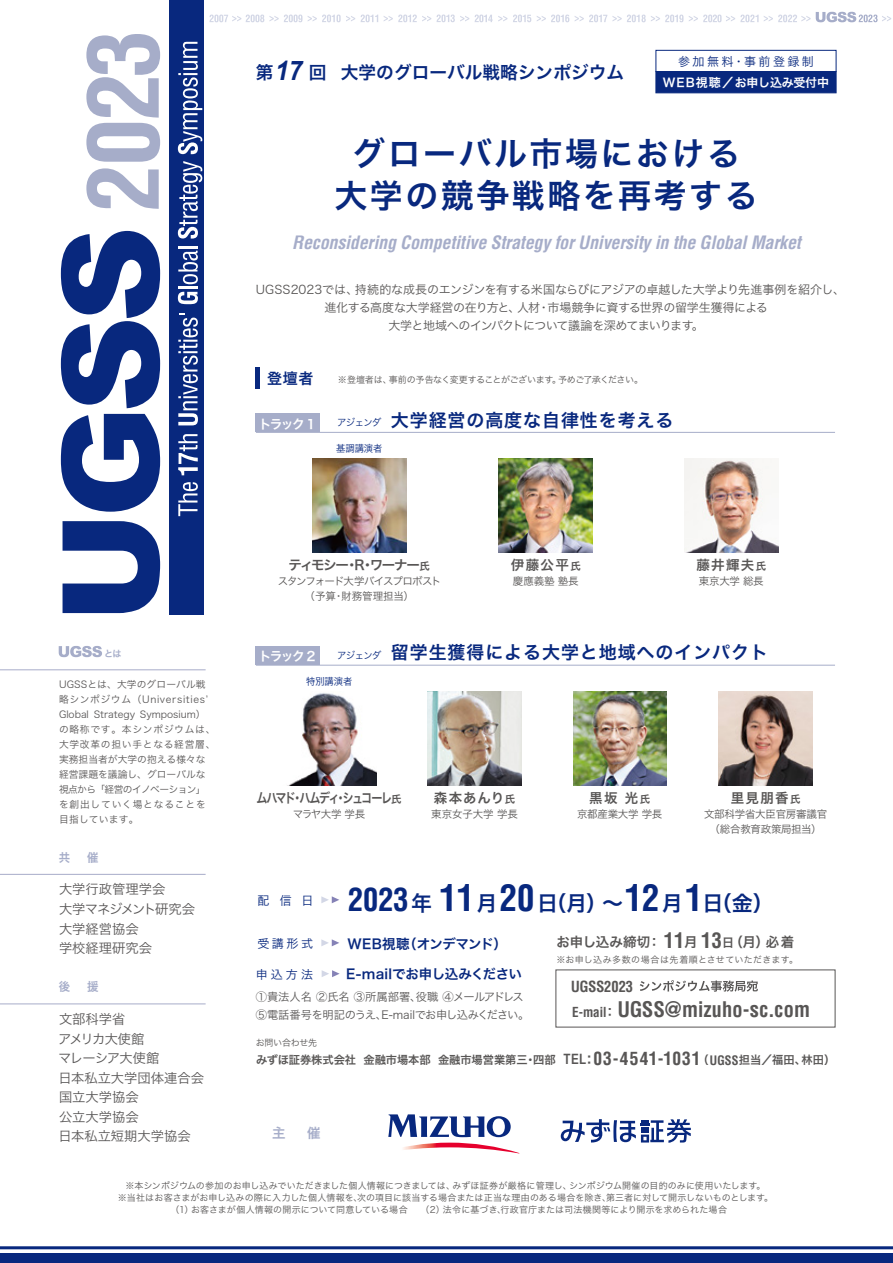
<style>
.page{position:relative;width:893px;height:1263px;background:#fff}
.page>*{position:absolute;margin:0;border:0;box-sizing:border-box;transform-origin:0 0}
.t1{font:33px/42px "Hira Kaku Pro W6";letter-spacing:.075em;color:#08287e;text-align:center}
.t2{font:700 condensed 21px "Helvetica";letter-spacing:.01em;color:#585655}
.t3{font:21px "Hira Kaku Pro W6";color:#08287e}
.t4{font:italic 700 condensed 18px "Helvetica";letter-spacing:-.01em;color:#a6adc9}
.t5{font:18px "Hira Kaku Pro W6";letter-spacing:.05em;color:#08287e}
.t6{font:17.7px "Hira Kaku Pro W6";color:#08287e}
.t7{font:700 condensed 15px "Helvetica";color:#585655}
.t8{font:15px "Hira Kaku Pro W6";color:#08287e}
.t9{font:13.5px "Hira Kaku Pro W6";letter-spacing:-.015em;color:#585655}
.t10{font:13.5px "Hira Kaku Pro W6";letter-spacing:-.02em;color:#08287e}
.t11{font:13.5px "Hira Kaku Pro W6";letter-spacing:-.13em;color:#585655;scale:.82 1}
.t12{font:13.5px "Hira Kaku Pro W6";letter-spacing:-.105em;color:#585655}
.t13{font:13.5px "Hira Kaku Pro W6";color:#a6adc9}
.t14{font:13.35px/19.5px "Hira Kaku Pro W3";color:#595757}
.t15{font:12.75px "Hira Kaku Pro W6";letter-spacing:-.125em;color:#fff}
.t16{font:12px "Hira Kaku Pro W3";letter-spacing:-.025em;color:#585655}
.t17{font:12px "Hira Kaku Pro W3";letter-spacing:-.06em;color:#585655}
.t18{font:12px "Hira Kaku Pro W3";letter-spacing:.215em;color:#08287e}
.t19{font:12px "Hira Kaku Pro W6";letter-spacing:-.02em;color:#fff}
.t20{font:12px "Hira Kaku Pro W6";color:#a6adc9;scale:.95 1}
.t21{font:11.25px "Hira Kaku Pro W6";letter-spacing:-.005em;color:#585655}
.t22{font:11.25px/18px "Hira Kaku Pro W3";letter-spacing:-.03em;color:#585655}
.t23{font:10.5px/15px "Hira Kaku Pro W3";letter-spacing:-.025em;color:#585655;text-align:center}
.t24{font:10.5px/15px "Hira Kaku Pro W3";letter-spacing:-.065em;color:#585655;text-align:center}
.t25{font:9.75px/15px "Hira Kaku Pro N W3";letter-spacing:.01em;color:#595757}
.t26{font:9.75px "Hira Kaku Pro W3";color:#08287e;scale:.95 1}
.t27{font:9px "Hira Kaku Pro W3";letter-spacing:.005em;color:#585655}
.t28{font:9px "Hira Kaku Pro W3";letter-spacing:-.045em;color:#585655}
.t29{font:9px "Hira Kaku Pro W3";letter-spacing:.04em;color:#585655}
.t30{font:9px "Hira Kaku Pro W3";letter-spacing:-.025em;color:#585655}
.t31{font:9px "Hira Kaku Pro N W6";color:#a6adc9}
.s1{font-family:"Arial Narrow";font-weight:700;font-style:italic;font-size:27px}
.s2{font-family:"Hira Kaku Pro W3";font-size:9.75px}
.s3{font-size:10.5px}
.s4{font-family:"Helvetica";font-weight:700;font-stretch:condensed;font-size:31.5px}
.s5{font-family:"Helvetica";font-weight:700;font-stretch:condensed;font-size:36px}
.s6{font-family:"Helvetica";font-weight:700;font-stretch:condensed;font-size:21px}
.s7{font-size:12px}
.s8{font-size:13.5px}
.s9{font-family:"Hira Kaku Pro W6";font-weight:400;font-stretch:normal;font-size:13.5px}
.s10{font-family:"Arial Narrow";font-weight:700;font-size:14.25px}
.s11{font-size:14.25px}
.s12{font-family:"Helvetica";font-weight:700;font-stretch:condensed;font-size:18px}
.s13{font-family:"Helvetica";font-weight:700;font-stretch:condensed;font-size:12.75px}
</style>
<div class="page">
<div style="left:0;top:1253px;width:893px;height:10px;background:#08287e"></div>
<hr style="left:0;top:1246px;width:893px;height:3px;background:#08287e">
<svg style="left:308px;top:15px;width:47px;height:7px"></svg>
<svg style="left:361px;top:15px;width:17px;height:7px"></svg>
<svg style="left:384px;top:15px;width:47px;height:7px"></svg>
<svg style="left:437px;top:15px;width:32px;height:7px"></svg>
<svg style="left:209px;top:15px;width:93px;height:7px"></svg>
<svg style="left:475px;top:15px;width:32px;height:7px"></svg>
<svg style="left:513px;top:15px;width:18px;height:7px"></svg>
<svg style="left:537px;top:15px;width:32px;height:7px"></svg>
<svg style="left:575px;top:15px;width:108px;height:7px"></svg>
<svg style="left:689px;top:12px;width:202px;height:10px"></svg>
<svg style="left:59px;top:646px;width:43px;height:11px"></svg>
<hr style="left:0;top:669px;width:206px;height:1px;background:#a7acc9">
<hr style="left:0;top:874px;width:206px;height:1px;background:#a7acc9">
<hr style="left:0;top:1003px;width:206px;height:1px;background:#a7acc9">
<svg style="left:640px;top:980px;width:118px;height:12px"></svg>
<svg style="left:321px;top:939px;width:18px;height:7px"></svg>
<svg style="left:322px;top:970px;width:18px;height:7px"></svg>
<svg style="left:321px;top:896px;width:18px;height:7px"></svg>
<svg style="left:388px;top:1114px;width:131px;height:39px"></svg>
<svg style="left:561px;top:1119px;width:130px;height:24px"></svg>
<div style="left:656px;top:71px;width:180px;height:22px;background:#08287e;border:1px solid #08287e"></div>
<div style="left:656px;top:50px;width:180px;height:22px;border:1px solid #08287e"></div>
<hr style="left:256px;top:367px;width:4px;height:22px;background:#08287e">
<hr style="left:256px;top:432px;width:579px;height:1px;background:#a6adc9">
<div style="left:256px;top:413px;width:64px;height:19px;background:#a6adc9"></div>
<img style="left:313px;top:459px;width:93px;height:93px">
<img style="left:428px;top:691px;width:93px;height:94px">
<img style="left:685px;top:459px;width:93px;height:93px">
<hr style="left:256px;top:665px;width:579px;height:1px;background:#a6adc9">
<div style="left:256px;top:646px;width:64px;height:19px;background:#a6adc9"></div>
<img style="left:573px;top:691px;width:94px;height:94px">
<img style="left:289px;top:693px;width:87px;height:92px">
<img style="left:499px;top:459px;width:93px;height:93px">
<img style="left:718px;top:691px;width:94px;height:94px">
<div style="left:170px;top:0;width:34px;height:614px;background:#08287e"></div>
<svg style="left:63px;top:521px;width:97px;height:92px"></svg>
<svg style="left:61px;top:414px;width:99px;height:98px"></svg>
<svg style="left:61px;top:231px;width:99px;height:177px"></svg>
<svg style="left:178px;top:482px;width:20px;height:34px"></svg>
<svg style="left:178px;top:313px;width:20px;height:112px"></svg>
<svg style="left:178px;top:247px;width:20px;height:57px"></svg>
<svg style="left:178px;top:161px;width:24px;height:78px"></svg>
<svg style="left:178px;top:42px;width:24px;height:112px"></svg>
<svg style="left:86px;top:168px;width:73px;height:41px"></svg>
<svg style="left:86px;top:34px;width:74px;height:128px"></svg>
<svg style="left:178px;top:434px;width:20px;height:41px"></svg>
<h3 class="t6" style="left:256px;top:56px;width:370px">第 <span class="s1">17</span> 回 大学のグローバル戦略シンポジウム</h3>
<h3 class="t18" style="left:678px;top:51px;width:137px">参加無料・事前登録制</h3>
<h3 class="t19" style="left:663px;top:72px;width:168px">WEB視聴／お申し込み受付中</h3>
<h1 class="t1" style="left:334px;top:131px;width:425px">グローバル市場における大学の競争戦略を再考する</h1>
<h3 class="t4" style="left:292px;top:231px;width:510px">Reconsidering Competitive Strategy for University in the Global Market</h3>
<h3 class="t16" style="left:256px;top:278px;width:591px">UGSS2023では、持続的な成長のエンジンを有する米国ならびにアジアの卓越した大学より先進事例を紹介し、</h3>
<h3 class="t16" style="left:324px;top:296px;width:445px">進化する高度な大学経営の在り方と、人材・市場競争に資する世界の留学生獲得による</h3>
<h3 class="t17" style="left:388px;top:314px;width:317px">大学と地域へのインパクトについて議論を深めてまいります。</h3>
<p class="t31" style="left:104px;top:646px;width:19px">とは</p>
<p class="t25" style="left:59px;top:676px;width:158px">UGSSとは、大学のグローバル戦略シンポジウム（Universitiesʼ<br>Global Strategy Symposium）の略称です。本シンポジウムは、大学改革の担い手となる経営層、実務担当者が大学の抱える様々な経営課題を議論し、グローバルな視点から「経営のイノベーション」を創出していく場となることを目指しています。</p>
<h3 class="t20" style="left:59px;top:846px;width:13px">共</h3>
<h3 class="t20" style="left:87px;top:846px;width:14px">催</h3>
<h3 class="t14" style="left:59px;top:879px;width:138px">大学行政管理学会<br>大学マネジメント研究会大学経営協会<br>学校経理研究会</h3>
<h3 class="t20" style="left:59px;top:976px;width:13px">後</h3>
<h3 class="t20" style="left:87px;top:976px;width:14px">援</h3>
<h3 class="t14" style="left:58px;top:1008px;width:147px">文部科学省<br>アメリカ大使館<br>マレーシア大使館<br>日本私立大学団体連合会国立大学協会<br>公立大学協会<br>日本私立短期大学協会</h3>
<h3 class="t8" style="left:267px;top:365px;width:48px">登壇者</h3>
<p class="t28" style="left:338px;top:372px;width:307px">※登壇者は、事前の予告なく変更することがございます。予めご了承ください。</p>
<h3 class="t15" style="left:259px;top:412px;width:58px">トラック 1</h3>
<h3 class="t5" style="left:337px;top:404px;width:338px"><span class="s2">アジェンダ</span> 大学経営の高度な自律性を考える</h3>
<p class="t26" style="left:336px;top:439px;width:50px">基調講演者</p>
<h3 class="t12" style="left:288px;top:552px;width:143px">ティモシー・R・ワーナー<span class="s3">氏</span></h3>
<p class="t24" style="left:278px;top:573px;width:165px">スタンフォード大学バイスプロボスト（予算・財務管理担当）</p>
<h3 class="t9" style="left:511px;top:552px;width:71px">伊藤公平<span class="s3">氏</span></h3>
<p class="t23" style="left:513px;top:573px;width:67px">慶應義塾 塾長</p>
<h3 class="t9" style="left:696px;top:552px;width:71px">藤井輝夫<span class="s3">氏</span></h3>
<p class="t23" style="left:699px;top:573px;width:66px">東京大学 総長</p>
<h3 class="t15" style="left:259px;top:645px;width:58px">トラック 2</h3>
<h3 class="t5" style="left:337px;top:636px;width:432px"><span class="s2">アジェンダ</span> 留学生獲得による大学と地域へのインパクト</h3>
<p class="t26" style="left:306px;top:672px;width:50px">特別講演者</p>
<h3 class="t11" style="left:257px;top:785px;width:178px">ムハマド・ハムディ・シュコーレ<span class="s3">氏</span></h3>
<p class="t23" style="left:293px;top:805px;width:74px">マラヤ大学 学長</p>
<h3 class="t9" style="left:434px;top:785px;width:83px">森本あんり<span class="s3">氏</span></h3>
<p class="t23" style="left:431px;top:805px;width:88px">東京女子大学 学長</p>
<h3 class="t9" style="left:589px;top:785px;width:62px">黒坂 光<span class="s3">氏</span></h3>
<p class="t23" style="left:577px;top:805px;width:87px">京都産業大学 学長</p>
<h3 class="t9" style="left:731px;top:786px;width:71px">里見朋香<span class="s3">氏</span></h3>
<p class="t23" style="left:704px;top:806px;width:125px">文部科学省大臣官房審議官（総合教育政策局担当）</p>
<h3 class="t18" style="left:257px;top:890px;width:58px">配信日</h3>
<h2 class="t3" style="left:348px;top:884px;width:427px"><span class="s4">2023</span>年 <span class="s5">11</span>月<span class="s5">20</span>日（月）～<span class="s5">12</span>月<span class="s5">1</span>日（金）</h2>
<h3 class="t18" style="left:257px;top:933px;width:57px">受講形式</h3>
<h3 class="t10" style="left:348px;top:931px;width:161px">WEB視聴（オンデマンド）</h3>
<h3 class="t18" style="left:256px;top:963px;width:59px">申込方法</h3>
<h3 class="t10" style="left:346px;top:962px;width:177px">E-mailでお申し込みください</h3>
<p class="t22" style="left:256px;top:986px;width:275px">①貴法人名 ②氏名 ③所属部署、役職 ④メールアドレス<br>⑤電話番号を明記のうえ、E-mailでお申し込みください。</p>
<p class="t30" style="left:256px;top:1035px;width:63px">お問い合わせ先</p>
<h3 class="t9" style="left:556px;top:929px;width:239px">お申し込み締切： <span class="s6">11</span>月 <span class="s6">13</span><span class="s7">日</span>（月）必着</h3>
<h3 class="t7" style="left:571px;top:977px;width:63px">UGSS2023</h3>
<h2 class="t2" style="left:572px;top:996px;width:239px"><span class="s8">E-mail</span><span class="s9">：</span>UGSS@mizuho-sc.com</h2>
<p class="t29" style="left:556px;top:952px;width:243px">※お申し込み多数の場合は先着順とさせていただきます。</p>
<p class="t21" style="left:256px;top:1049px;width:581px">みずほ証券株式会社 金融市場本部 金融市場営業第三・四部 <span class="s10">TEL</span><span class="s11">：</span><span class="s12">03-4541-1031</span>（<span class="s13">UGSS</span>担当／福田、林田）</p>
<h3 class="t13" style="left:272px;top:1121px;width:15px">主</h3>
<h3 class="t13" style="left:307px;top:1121px;width:15px">催</h3>
<p class="t27" style="left:126px;top:1178px;width:641px">※本シンポジウムの参加のお申し込みでいただきました個人情報につきましては、みずほ証券が厳格に管理し、シンポジウム開催の目的のみに使用いたします。</p>
<p class="t27" style="left:118px;top:1190px;width:657px">※当社はお客さまがお申し込みの際に入力した個人情報を、次の項目に該当する場合または正当な理由のある場合を除き、第三者に対して開示しないものとします。</p>
<p class="t27" style="left:170px;top:1202px;width:558px">（1）お客さまが個人情報の開示について同意している場合　 （2）法令に基づき、行政官庁または司法機関等により開示を求められた場合</p>
</div>
